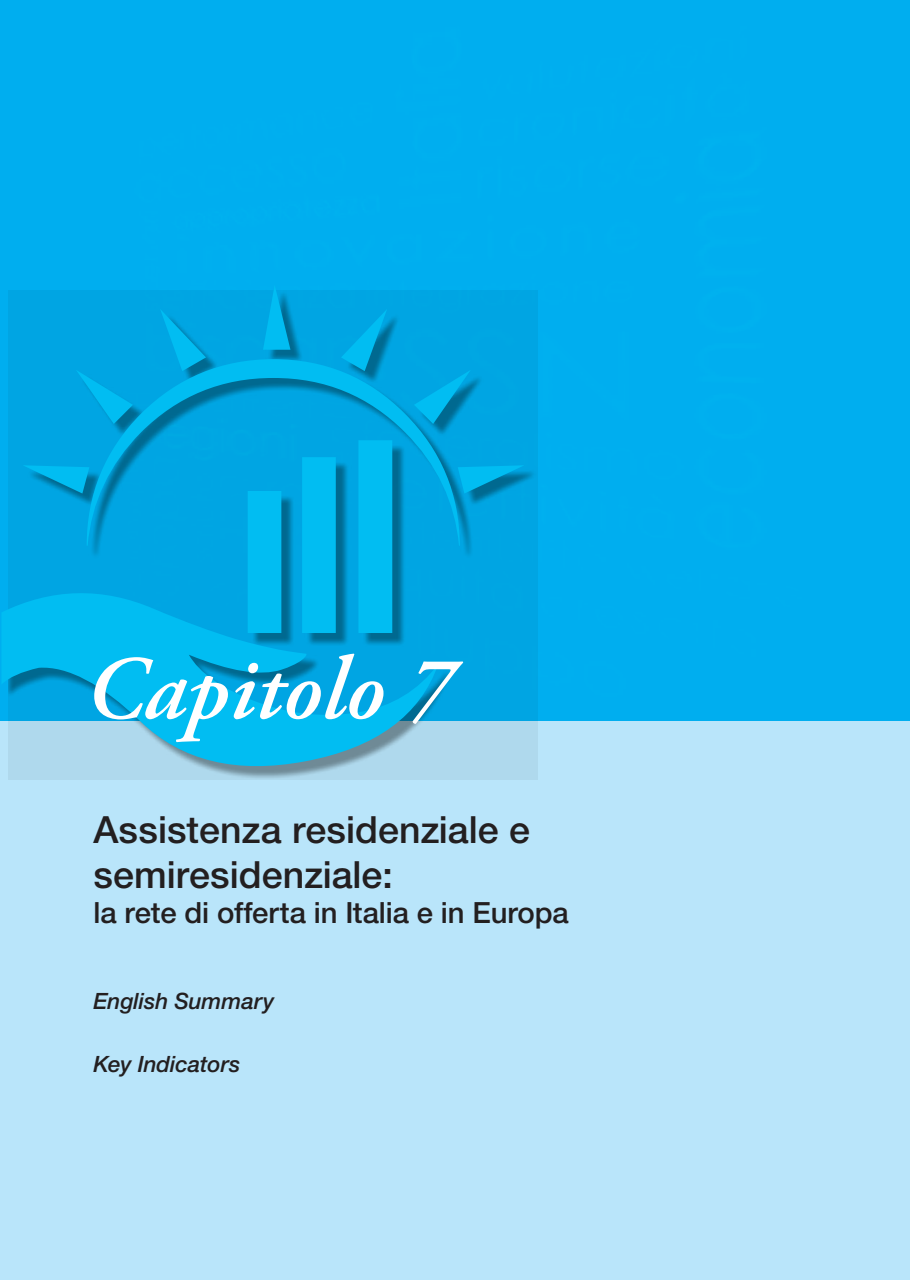
<style>
.page{position:relative;width:910px;height:1280px;background:#b9e5fa}
.page>*{position:absolute;margin:0;border:0;box-sizing:border-box;transform-origin:0 0}
.t1{font:italic 600 90px "Adobe Garamond Pro";color:#fff}
.t2{font:500 37.5px/45px "Helvetica Neue";color:#231f20}
.t3{font:500 29.25px "Helvetica Neue";letter-spacing:-.005em;color:#231f20}
.t4{font:italic 500 22.5px "Helvetica Neue";letter-spacing:-.005em;color:#231f20}
</style>
<div class="page">
<div style="left:0;top:0;width:910px;height:720px;background:#00aeef"></div>
<svg style="left:9px;top:290px;width:528px;height:489px;fill:#00a5e3"></svg>
<svg style="left:1px;top:587px;width:437px;height:187px"></svg>
<svg style="left:460px;top:370px;width:11px;height:54px"></svg>
<svg style="left:460px;top:465px;width:64px;height:28px"></svg>
<svg style="left:87px;top:359px;width:373px;height:187px;fill:#00a5e3"></svg>
<svg style="left:160px;top:309px;width:46px;height:62px"></svg>
<div style="left:302px;top:457px;width:34px;height:176px;background:#01bdf2"></div>
<div style="left:358px;top:440px;width:34px;height:193px;background:#01bdf2"></div>
<svg style="left:341px;top:309px;width:46px;height:62px"></svg>
<svg style="left:263px;top:287px;width:27px;height:63px"></svg>
<svg style="left:76px;top:370px;width:57px;height:54px"></svg>
<svg style="left:23px;top:465px;width:66px;height:28px"></svg>
<div style="left:248px;top:491px;width:33px;height:142px;background:#01bdf2"></div>
<h1 class="t1" style="left:85px;top:638px;width:369px">Capitolo 7</h1>
<p class="t2" style="left:94px;top:806px;width:438px">Assistenza residenziale e semiresidenziale:</p>
<p class="t3" style="left:94px;top:895px;width:477px">la rete di offerta in Italia e in Europa</p>
<p class="t4" style="left:94px;top:988px;width:182px">English Summary</p>
<p class="t4" style="left:94px;top:1050px;width:148px">Key Indicators</p>
</div>
